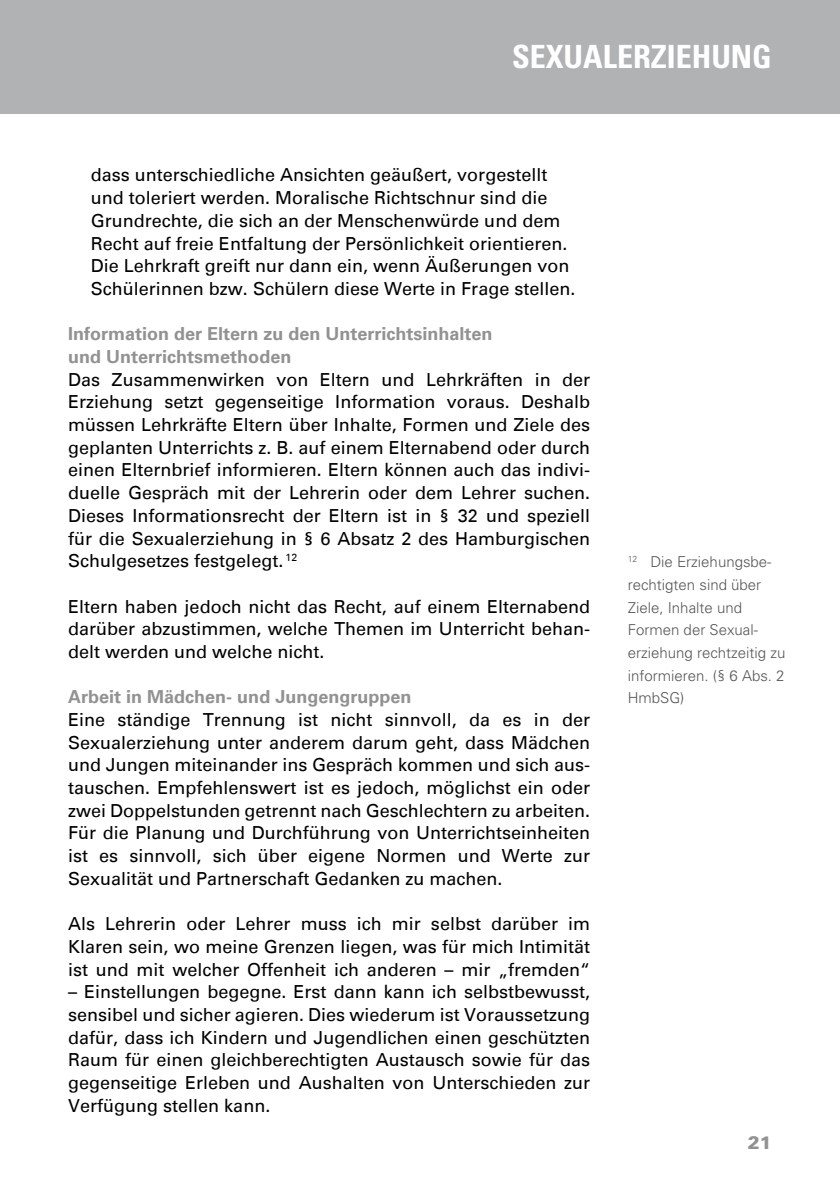
<style>
.page{position:relative;width:840px;height:1191px;background:#fff}
.page>*{position:absolute;margin:0;border:0;box-sizing:border-box;transform-origin:0 0}
.t1{font:700 condensed 32px "Univers LT";color:#fff}
.t2{font:18px/22.6px "Univers LT";color:#000;text-align:justify}
.t3{font:700 18px/22.6px "Univers LT";color:#919292}
.t4{font:900 18px "Univers LT";color:#919292}
.t5{font:300 15px/22.6px "Univers LT";color:#565656}
</style>
<div class="page">
<div style="left:0;top:0;width:839px;height:113px;background:#b1b2b3"></div>
<h1 class="t1" style="left:511px;top:37px;width:257px">SEXUALERZIEHUNG</h1>
<p class="t2" style="left:91px;top:164px;width:486px;text-align:left">dass unterschiedliche Ansichten geäußert, vorgestellt und toleriert werden. Moralische Richtschnur sind die Grundrechte, die sich an der Menschenwürde und dem Recht auf freie Entfaltung der Persönlichkeit orientieren.<br>Die Lehrkraft greift nur dann ein, wenn Äußerungen von Schülerinnen bzw. Schülern diese Werte in Frage stellen.</p>
<p class="t3" style="left:68px;top:323px;width:426px">Information der Eltern zu den Unterrichtsinhalten und Unterrichtsmethoden</p>
<p class="t2" style="left:68px;top:368px;width:523px">Das Zusammenwirken von Eltern und Lehrkräften in der Erziehung setzt gegenseitige Information voraus. Deshalb müssen Lehrkräfte Eltern über Inhalte, Formen und Ziele des geplanten Unterrichts z. B. auf einem Elternabend oder durch einen Elternbrief informieren. Eltern können auch das indivi&shy;duelle Gespräch mit der Lehrerin oder dem Lehrer suchen.<br>Dieses Informationsrecht der Eltern ist in § 32 und speziell für die Sexualerziehung in § 6 Absatz 2 des Hamburgischen Schulgesetzes festgelegt. <sup>12</sup></p>
<p class="t2" style="left:68px;top:595px;width:523px">Eltern haben jedoch nicht das Recht, auf einem Elternabend darüber abzustimmen, welche Themen im Unterricht behan&shy;delt werden und welche nicht.</p>
<p class="t3" style="left:68px;top:686px;width:345px">Arbeit in Mädchen- und Jungengruppen</p>
<p class="t2" style="left:68px;top:708px;width:523px">Eine ständige Trennung ist nicht sinnvoll, da es in der Sexualerziehung unter anderem darum geht, dass Mädchen und Jungen miteinander ins Gespräch kommen und sich aus&shy;tauschen. Empfehlenswert ist es jedoch, möglichst ein oder zwei Doppelstunden getrennt nach Geschlechtern zu arbeiten.<br>Für die Planung und Durchführung von Unterrichtseinheiten ist es sinnvoll, sich über eigene Normen und Werte zur Sexualität und Partnerschaft Gedanken zu machen.</p>
<p class="t2" style="left:68px;top:912px;width:523px">Als Lehrerin oder Lehrer muss ich mir selbst darüber im Klaren sein, wo meine Grenzen liegen, was für mich Intimität ist und mit welcher Offenheit ich anderen – mir „fremden“</p>
<p class="t2" style="left:68px;top:980px;width:523px">– Einstellungen begegne. Erst dann kann ich selbstbewusst, sensibel und sicher agieren. Dies wiederum ist Voraussetzung dafür, dass ich Kindern und Jugendlichen einen geschützten Raum für einen gleichberechtigten Austausch sowie für das gegenseitige Erleben und Aushalten von Unterschieden zur Verfügung stellen kann.</p>
<p class="t5" style="left:627px;top:550px;width:159px"><sup>12</sup> Die Erziehungsbe&shy;rechtigten sind über<br>Ziele, Inhalte und<br>Formen der Sexual&shy;erziehung rechtzeitig zu informieren. (§ 6 Abs. 2<br>HmbSG)</p>
<p class="t4" style="left:747px;top:1130px;width:26px">21</p>
</div>
